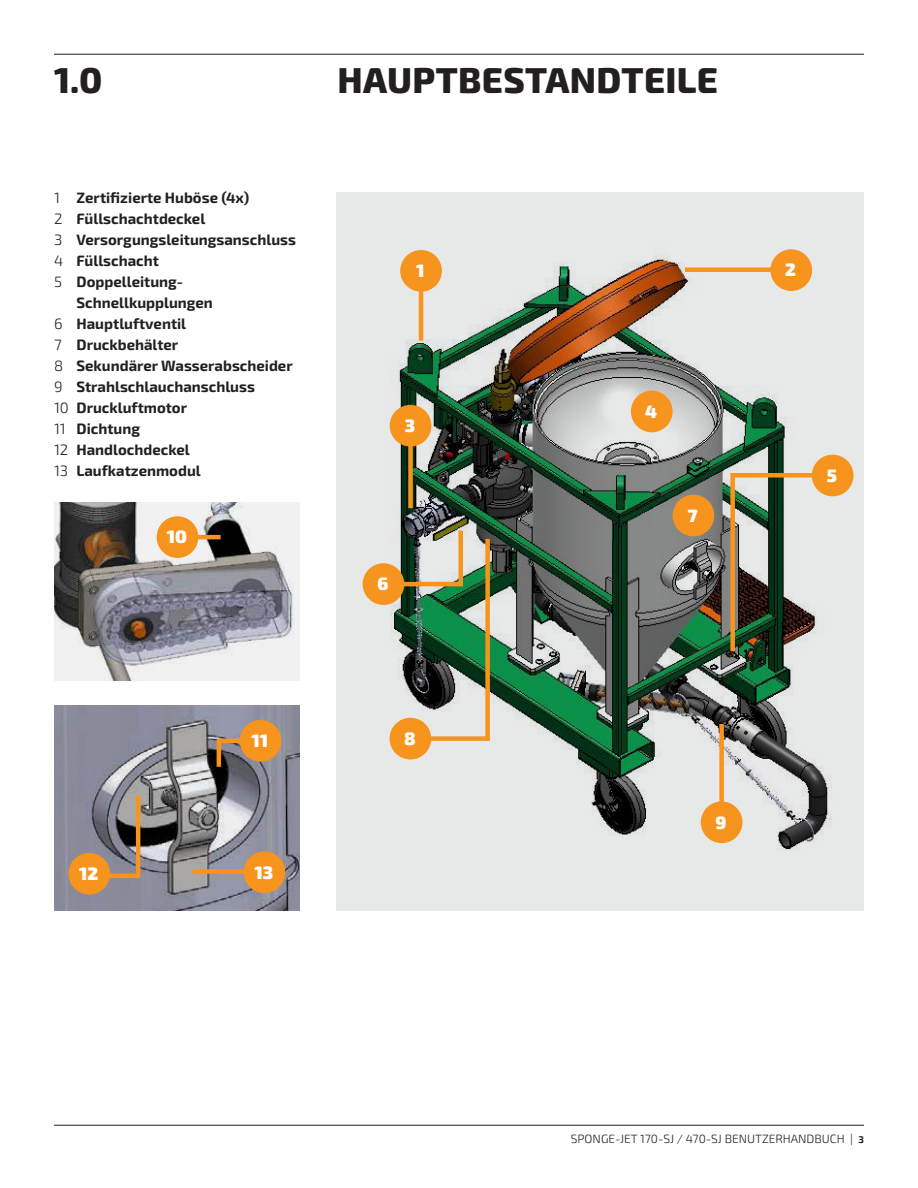
<style>
.page{position:relative;width:918px;height:1188px;background:#fff}
.page>*{position:absolute;margin:0;border:0;box-sizing:border-box;transform-origin:0 0}
.t1{font:800 36px "Exo 2.0";letter-spacing:.01em;color:#231f20}
.t2{font:900 18px "Exo 2.0";color:#fff}
.t3{font:700 15px "Exo 2.0";color:#231f20}
.t4{font:300 12px "Exo 2.0";color:#231f20}
.s1{font-weight:300}
.s2{font-weight:700;font-size:9.75px}
</style>
<div class="page">
<hr style="left:54px;top:1125px;width:810px;height:1px;background:#231f20">
<img style="left:336px;top:192px;width:528px;height:719px">
<div style="left:673px;top:495px;width:41px;height:41px;background:#f7941d;border-radius:50%"></div>
<div style="left:719px;top:724px;width:5px;height:98px;background:#f7941d"></div>
<div style="left:408px;top:426px;width:5px;height:82px;background:#f7941d"></div>
<hr style="left:419px;top:271px;width:4px;height:70px;background:#f7941d">
<div style="left:701px;top:801px;width:42px;height:42px;background:#f7941d;border-radius:50%"></div>
<div style="left:390px;top:405px;width:41px;height:42px;background:#f7941d;border-radius:50%"></div>
<div style="left:631px;top:391px;width:42px;height:41px;background:#f7941d;border-radius:50%"></div>
<div style="left:400px;top:250px;width:42px;height:42px;background:#f7941d;border-radius:50%"></div>
<svg style="left:728px;top:471px;width:109px;height:185px;background:#9a9c8e"></svg>
<div style="left:685px;top:267px;width:106px;height:5px;background:#f7941d"></div>
<div style="left:812px;top:455px;width:41px;height:41px;background:#f7941d;border-radius:50%"></div>
<hr style="left:54px;top:54px;width:810px;height:1px;background:#231f20">
<img style="left:54px;top:502px;width:246px;height:178px">
<img style="left:54px;top:706px;width:246px;height:205px">
<div style="left:68px;top:853px;width:42px;height:42px;background:#f7941d;border-radius:50%"></div>
<svg style="left:96px;top:791px;width:47px;height:89px;background:#8b796a"></svg>
<svg style="left:214px;top:736px;width:51px;height:35px"></svg>
<hr style="left:179px;top:535px;width:42px;height:4px;background:#f7941d">
<img style="left:384px;top:526px;width:108px;height:217px">
<div style="left:240px;top:720px;width:41px;height:42px;background:#f7941d;border-radius:50%"></div>
<div style="left:390px;top:718px;width:41px;height:41px;background:#f7941d;border-radius:50%"></div>
<div style="left:363px;top:563px;width:41px;height:42px;background:#f7941d;border-radius:50%"></div>
<div style="left:193px;top:869px;width:70px;height:5px;background:#f7941d"></div>
<div style="left:244px;top:851px;width:41px;height:42px;background:#f7941d;border-radius:50%"></div>
<div style="left:157px;top:516px;width:41px;height:42px;background:#f7941d;border-radius:50%"></div>
<div style="left:770px;top:249px;width:42px;height:42px;background:#f7941d;border-radius:50%"></div>
<h1 class="t1" style="left:54px;top:59px;width:50px">1.0</h1>
<h1 class="t1" style="left:338px;top:59px;width:382px">HAUPTBESTANDTEILE</h1>
<p class="t3" style="left:54px;top:189px;width:197px"><span class="s1">1</span> Zertifizierte Huböse (4x)</p>
<p class="t3" style="left:54px;top:210px;width:153px"><span class="s1">2</span> Füllschachtdeckel</p>
<p class="t3" style="left:54px;top:231px;width:244px"><span class="s1">3</span> Versorgungsleitungsanschluss</p>
<p class="t3" style="left:54px;top:252px;width:107px"><span class="s1">4</span> Füllschacht</p>
<p class="t3" style="left:54px;top:273px;width:131px"><span class="s1">5</span> Doppelleitung-</p>
<p class="t3" style="left:76px;top:294px;width:138px">Schnellkupplungen</p>
<p class="t3" style="left:54px;top:315px;width:134px"><span class="s1">6</span> Hauptluftventil</p>
<p class="t3" style="left:54px;top:336px;width:126px"><span class="s1">7</span> Druckbehälter</p>
<p class="t3" style="left:54px;top:357px;width:240px"><span class="s1">8</span> Sekundärer Wasserabscheider</p>
<p class="t3" style="left:54px;top:378px;width:202px"><span class="s1">9</span> Strahlschlauchanschluss</p>
<p class="t3" style="left:54px;top:399px;width:135px"><span class="s1">10</span> Druckluftmotor</p>
<p class="t3" style="left:54px;top:420px;width:88px"><span class="s1">11</span> Dichtung</p>
<p class="t3" style="left:54px;top:441px;width:137px"><span class="s1">12</span> Handlochdeckel</p>
<p class="t3" style="left:54px;top:462px;width:148px"><span class="s1">13</span> Laufkatzenmodul</p>
<p class="t2" style="left:167px;top:526px;width:22px">10</p>
<p class="t2" style="left:416px;top:260px;width:10px">1</p>
<p class="t2" style="left:405px;top:415px;width:12px">3</p>
<p class="t2" style="left:377px;top:573px;width:12px">6</p>
<p class="t2" style="left:79px;top:863px;width:21px">12</p>
<p class="t2" style="left:252px;top:730px;width:18px">11</p>
<p class="t2" style="left:404px;top:727px;width:13px">8</p>
<p class="t2" style="left:254px;top:861px;width:20px">13</p>
<p class="t2" style="left:645px;top:400px;width:13px">4</p>
<p class="t2" style="left:688px;top:504px;width:11px">7</p>
<p class="t2" style="left:716px;top:811px;width:12px">9</p>
<p class="t2" style="left:785px;top:259px;width:12px">2</p>
<p class="t2" style="left:827px;top:464px;width:12px">5</p>
<p class="t4" style="left:571px;top:1132px;width:295px">SPONGE-JET 170-SJ / 470-SJ BENUTZERHANDBUCH | <span class="s2">3</span></p>
</div>
